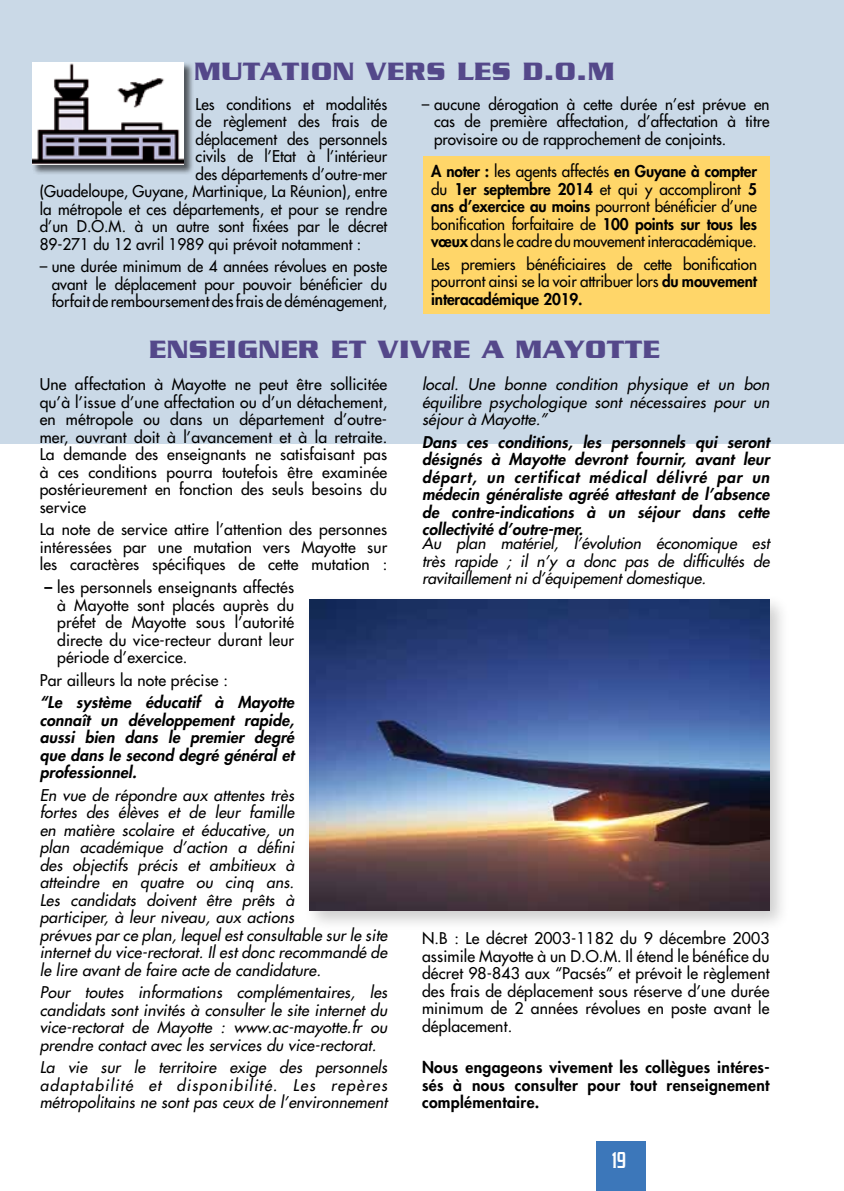
<style>
.page{position:relative;width:844px;height:1191px;background:#fff}
.page>*{position:absolute;margin:0;border:0;box-sizing:border-box;transform-origin:0 0}
.t1{font:700 27.12px "Serpentine";letter-spacing:.02em;color:#54488a}
.t2{font:500 25.03px "Serpentine";color:#fff;scale:.49 1}
.t3{font:15.75px/17.5px "Futura";color:#000;text-align:justify}
.t4{font:italic 15.75px/17.5px "Futura";letter-spacing:.01em;color:#000;text-align:justify}
.t5{font:italic 800 15.75px/17.5px "Futura";letter-spacing:.01em;color:#000;text-align:justify}
.t6{font:800 15.75px/17.5px "Futura";letter-spacing:.02em;color:#000;text-align:justify}
.s1{font-weight:800}
</style>
<div class="page">
<div style="left:595px;top:1141px;width:50px;height:50px;background:#3c77ba"></div>
<hr style="left:0;top:0;width:1px;height:442px;background:#cad9e7">
<div style="left:1px;top:0;width:842px;height:443px;background:#cad9e7"></div>
<div style="left:32px;top:61px;width:162px;height:114px;background:#000;opacity:.6"></div>
<img style="left:32px;top:62px;width:152px;height:103px">
<div style="left:302px;top:593px;width:487px;height:338px;background:#000;opacity:.2"></div>
<img style="left:309px;top:599px;width:460px;height:311px">
<div style="left:422px;top:156px;width:347px;height:158px;background:#ffd669"></div>
<h1 class="t1" style="left:194px;top:56px;width:20px">MUTATI</h1>
<h1 class="t1" style="left:311px;top:56px;width:96px">ON VERS</h1>
<h1 class="t1" style="left:457px;top:56px;width:19px">LES</h1>
<h1 class="t1" style="left:522px;top:56px;width:91px">D.O.M</h1>
<p class="t3" style="left:195px;top:95px;width:193px">Les conditions et modalités</p>
<p class="t3" style="left:195px;top:113px;width:193px">de règlement des frais de</p>
<p class="t3" style="left:195px;top:130px;width:193px">déplacement des personnels</p>
<p class="t3" style="left:195px;top:148px;width:193px">civils de l’Etat à l’intérieur</p>
<p class="t3" style="left:195px;top:165px;width:193px">des départements d’outre-mer</p>
<p class="t3" style="left:40px;top:183px;width:349px">(Guadeloupe, Guyane, Martinique, La Réunion), entre</p>
<p class="t3" style="left:40px;top:200px;width:349px">la métropole et ces départements, et pour se rendre</p>
<p class="t3" style="left:40px;top:218px;width:349px">d’un D.O.M. à un autre sont fixées par le décret</p>
<p class="t3" style="left:40px;top:235px;width:323px">89-271 du 12 avril 1989 qui prévoit notamment :</p>
<p class="t3" style="left:52px;top:257px;width:337px;text-indent:-12px">– une durée minimum de 4 années révolues en poste avant le déplacement pour pouvoir bénéficier du forfait de remboursement des frais de déménagement,</p>
<p class="t3" style="left:434px;top:95px;width:337px;text-indent:-12px">– aucune dérogation à cette durée n’est prévue en cas de première affectation, d’affectation à titre provisoire ou de rapprochement de conjoints.</p>
<p class="t3" style="left:431px;top:163px;width:327px"><span class="s1">A noter :</span> les agents affectés <span class="s1">en Guyane à compter </span>du <span class="s1">1er septembre 2014</span> et qui y accompliront <span class="s1">5 ans d’exercice au moins</span> pourront bénéficier d’une bonification forfaitaire de <span class="s1">100 points sur tous les vœux</span> dans le cadre du mouvement interacadémique.</p>
<p class="t3" style="left:431px;top:255px;width:327px">Les premiers bénéficiaires de cette bonification pourront ainsi se la voir attribuer lors <span class="s1">du mouvement interacadémique 2019.</span></p>
<h1 class="t1" style="left:149px;top:334px;width:19px">ENSEI</h1>
<h1 class="t1" style="left:237px;top:334px;width:43px">GNER</h1>
<h1 class="t1" style="left:331px;top:334px;width:295px">ET VIVRE A MAYOTTE</h1>
<p class="t3" style="left:40px;top:376px;width:349px">Une affectation à Mayotte ne peut être sollicitée qu’à l’issue d’une affectation ou d’un détachement, en métropole ou dans un département d’outre&shy;mer, ouvrant doit à l’avancement et à la retraite.<br>La demande des enseignants ne satisfaisant pas à ces conditions pourra toutefois être examinée postérieurement en fonction des seuls besoins du service</p>
<p class="t3" style="left:40px;top:520px;width:349px">La note de service attire l’attention des personnes intéressées par une mutation vers Mayotte sur les caractères spécifiques de cette mutation :</p>
<p class="t3" style="left:57px;top:578px;width:238px;text-indent:-13px"><span class="s1">–</span> les personnels enseignants affectés à Mayotte sont placés auprès du préfet de Mayotte sous l’autorité directe du vice-recteur durant leur période d’exercice.</p>
<p class="t3" style="left:40px;top:671px;width:190px">Par ailleurs la note précise :</p>
<p class="t5" style="left:40px;top:693px;width:256px">“Le système éducatif à Mayotte connaît un développement rapide, aussi bien dans le premier degré que dans le second degré général et professionnel.</p>
<p class="t4" style="left:40px;top:786px;width:349px;text-align:left">En vue de répondre aux attentes très<br>fortes des élèves et de leur famille<br>en matière scolaire et éducative, un<br>plan académique d’action a défini<br>des objectifs précis et ambitieux à<br>atteindre en quatre ou cinq ans.<br>Les candidats doivent être prêts à<br>participer, à leur niveau, aux actions<br>prévues par ce plan, lequel est consultable sur le site internet du vice-rectorat. Il est donc recommandé de le lire avant de faire acte de candidature.</p>
<p class="t4" style="left:40px;top:983px;width:349px">Pour toutes informations complémentaires, les candidats sont invités à consulter le site internet du vice-rectorat de Mayotte : www.ac-mayotte.fr ou prendre contact avec les services du vice-rectorat.</p>
<p class="t4" style="left:40px;top:1058px;width:349px">La vie sur le territoire exige des personnels adaptabilité et disponibilité. Les repères métropolitains ne sont pas ceux de l’environnement</p>
<p class="t4" style="left:422px;top:375px;width:349px">local. Une bonne condition physique et un bon équilibre psychologique sont nécessaires pour un séjour à Mayotte.”</p>
<p class="t5" style="left:422px;top:433px;width:349px">Dans ces conditions, les personnels qui seront désignés à Mayotte devront fournir, avant leur départ, un certificat médical délivré par un médecin généraliste agréé attestant de l’absence de contre-indications à un séjour dans cette collectivité d’outre-mer.</p>
<p class="t4" style="left:422px;top:534px;width:349px">Au plan matériel, l’évolution économique est très rapide ; il n’y a donc pas de difficultés de ravitaillement ni d’équipement domestique.</p>
<p class="t3" style="left:422px;top:929px;width:349px">N.B : Le décret 2003-1182 du 9 décembre 2003 assimile Mayotte à un D.O.M. Il étend le bénéfice du décret 98-843 aux “Pacsés” et prévoit le règlement des frais de déplacement sous réserve d’une durée minimum de 2 années révolues en poste avant le déplacement.</p>
<p class="t6" style="left:422px;top:1058px;width:349px">Nous engageons vivement les collègues intéres&shy;sés à nous consulter pour tout renseignement complémentaire.</p>
<h2 class="t2" style="left:612px;top:1145px;width:29px">1921</h2>
</div>
